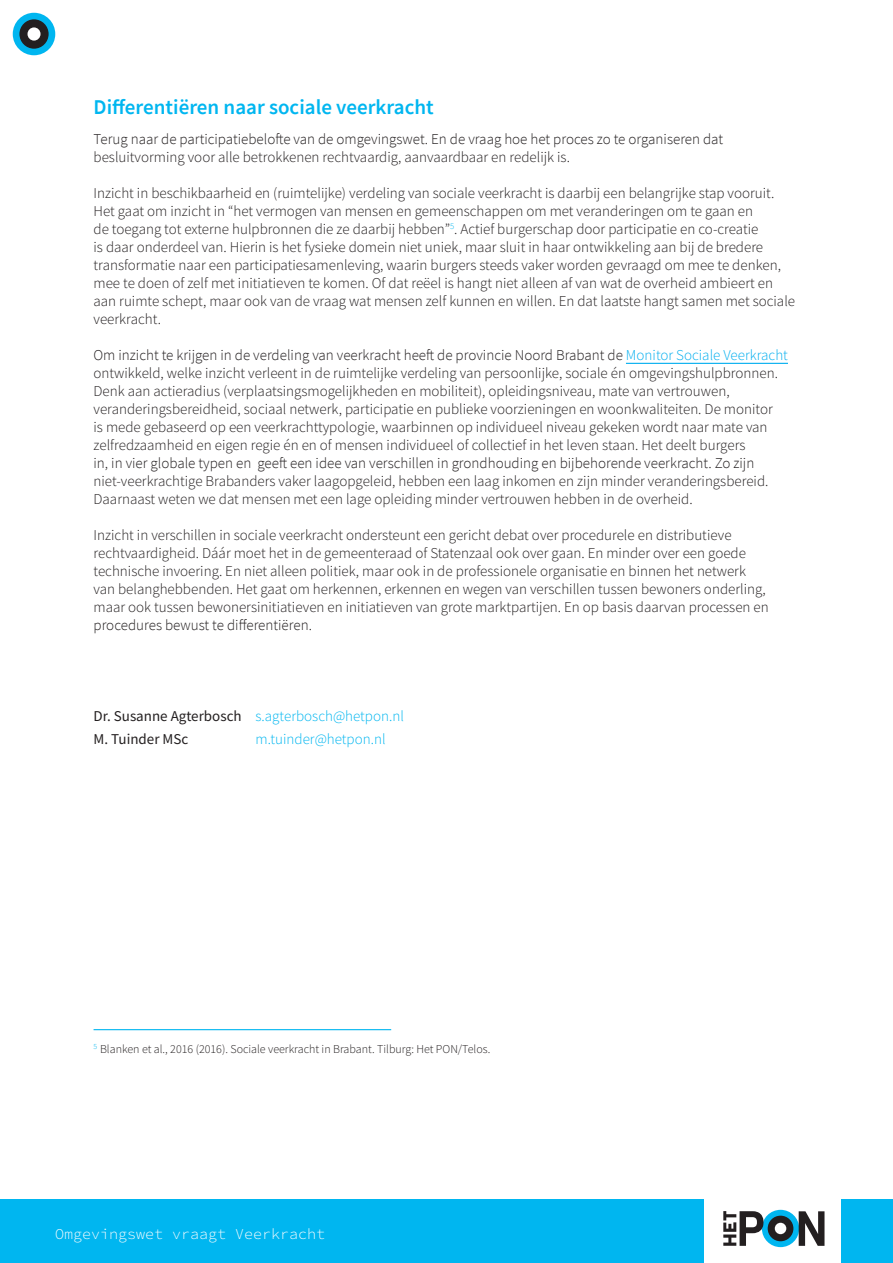
<style>
.page{position:relative;width:893px;height:1263px;background:#fff}
.page>*{position:absolute;margin:0;border:0;box-sizing:border-box;transform-origin:0 0}
.Kop{font:600 21px "Source Sans Pro";color:#00b6f0}
.t1{font:15px/18px "Source Sans Pro Light 2";color:#231f20}
.t2{font:300 15px/18px "Source Sans Pro";color:#231f20}
.t3{font:15px "Source Sans Pro Light 2";color:#00b6f0}
.Kop-2{font:300 15px "Source Code Pro";color:#fff}
.t4{font:15px "Source Sans Pro";color:#231f20}
.t5{font:12px "Source Sans Pro Light 2";color:#231f20}
.s1{font-family:"Source Sans Pro Light 2";font-weight:400}
.s2{font-family:"Source Sans Pro";font-weight:300}
.s3{color:#00aeef}
.s4{font-family:"Source Sans Pro";color:#231f20}
</style>
<div class="page">
<hr style="left:626px;top:363px;width:162px;height:1px;background:#00aeef">
<div style="left:0;top:1199px;width:893px;height:64px;background:#00b6f0"></div>
<div style="left:705px;top:1167px;width:136px;height:96px;background:#fff"></div>
<svg style="left:762px;top:1210px;width:37px;height:37px"></svg>
<div style="left:768px;top:1216px;width:25px;height:25px;background:#231f20;border-radius:50%"></div>
<svg style="left:799px;top:1211px;width:25px;height:35px"></svg>
<div style="left:775px;top:1223px;width:11px;height:11px;background:#fff;border-radius:50%"></div>
<svg style="left:723px;top:1211px;width:40px;height:35px"></svg>
<hr style="left:94px;top:1029px;width:297px;height:1px;background:#00b6f0">
<div style="left:13px;top:13px;width:42px;height:42px;background:#00b6f0;border-radius:50%"></div>
<div style="left:19px;top:19px;width:30px;height:30px;background:#231f20;border-radius:50%"></div>
<div style="left:28px;top:27px;width:13px;height:14px;background:#fff;border-radius:50%"></div>
<p class="Kop" style="left:94px;top:93px;width:342px">Differentiëren naar sociale veerkracht</p>
<p class="t2" style="left:94px;top:130px;width:631px">Terug naar de participatiebelofte van de omgevingswet. En de vraag hoe het proces zo te organiseren dat <span class="s1">besluitvorming voor alle betrokkenen rechtvaardig, aanvaardbaar en redelijk is.</span></p>
<p class="t1" style="left:94px;top:184px;width:703px">Inzicht in beschikbaarheid en (ruimtelijke) verdeling van sociale veerkracht is daarbij een belangrijke stap vooruit.<br>Het gaat om inzicht in “het vermogen van mensen en gemeenschappen om met veranderingen om te gaan en<br>de toegang tot externe hulpbronnen die ze daarbij hebben”<sup>5</sup>. Actief burgerschap door participatie en co-creatie<br>is daar onderdeel van. Hierin is het fysieke domein niet uniek, maar sluit in haar ontwikkeling aan bij de bredere transformatie naar een participatiesamenleving, waarin burgers steeds vaker worden gevraagd om mee te denken, mee te doen of zelf met initiatieven te komen. Of dat reëel is hangt niet alleen af van wat de overheid ambieert en aan ruimte schept, maar ook van de vraag wat mensen zelf kunnen en willen. En dat laatste hangt samen met sociale veerkracht.</p>
<p class="t1" style="left:94px;top:346px;width:696px"><span class="s2">Om inzicht te krijgen in de verdeling van veerkracht heeft de provincie Noord Brabant de</span> <span class="s3">Monitor Sociale Veerkracht </span>ontwikkeld, welke inzicht verleent in de ruimtelijke verdeling van persoonlijke, sociale én omgevingshulpbronnen.<br>Denk aan actieradius (verplaatsingsmogelijkheden en mobiliteit), opleidingsniveau, mate van vertrouwen, veranderingsbereidheid, sociaal netwerk, participatie en publieke voorzieningen en woonkwaliteiten. De monitor<br>is mede gebaseerd op een veerkrachttypologie, waarbinnen op individueel niveau gekeken wordt naar mate van zelfredzaamheid en eigen regie én en of mensen individueel of collectief in het leven staan. Het deelt burgers<br><span class="s2">in, in vier globale typen en geeft een idee van verschillen in grondhouding en bijbehorende veerkracht. Zo zijn </span>niet-veerkrachtige Brabanders vaker laagopgeleid, hebben een laag inkomen en zijn minder veranderingsbereid.<br>Daarnaast weten we dat mensen met een lage opleiding minder vertrouwen hebben in de overheid.</p>
<p class="t1" style="left:94px;top:526px;width:677px">Inzicht in verschillen in sociale veerkracht ondersteunt een gericht debat over procedurele en distributieve rechtvaardigheid. Dáár moet het in de gemeenteraad of Statenzaal ook over gaan. En minder over een goede technische invoering. En niet alleen politiek, maar ook in de professionele organisatie en binnen het netwerk van belanghebbenden. Het gaat om herkennen, erkennen en wegen van verschillen tussen bewoners onderling, maar ook tussen bewonersinitiatieven en initiatieven van grote marktpartijen. En op basis daarvan processen en <span class="s2">procedures bewust te differentiëren.</span></p>
<p class="t3" style="left:94px;top:707px;width:312px"><span class="s4">Dr. Susanne Agterbosch</span> s.agterbosch@hetpon.nl</p>
<p class="t4" style="left:94px;top:729px;width:96px">M. Tuinder MSc</p>
<p class="t3" style="left:256px;top:729px;width:132px">m.tuinder@hetpon.nl</p>
<p class="t5" style="left:94px;top:1042px;width:398px"><sup>5</sup> Blanken et al., 2016 (2016). Sociale veerkracht in Brabant. Tilburg: Het PON/Telos.</p>
<p class="Kop-2" style="left:55px;top:1223px;width:272px">Omgevingswet vraagt Veerkracht</p>
</div>
